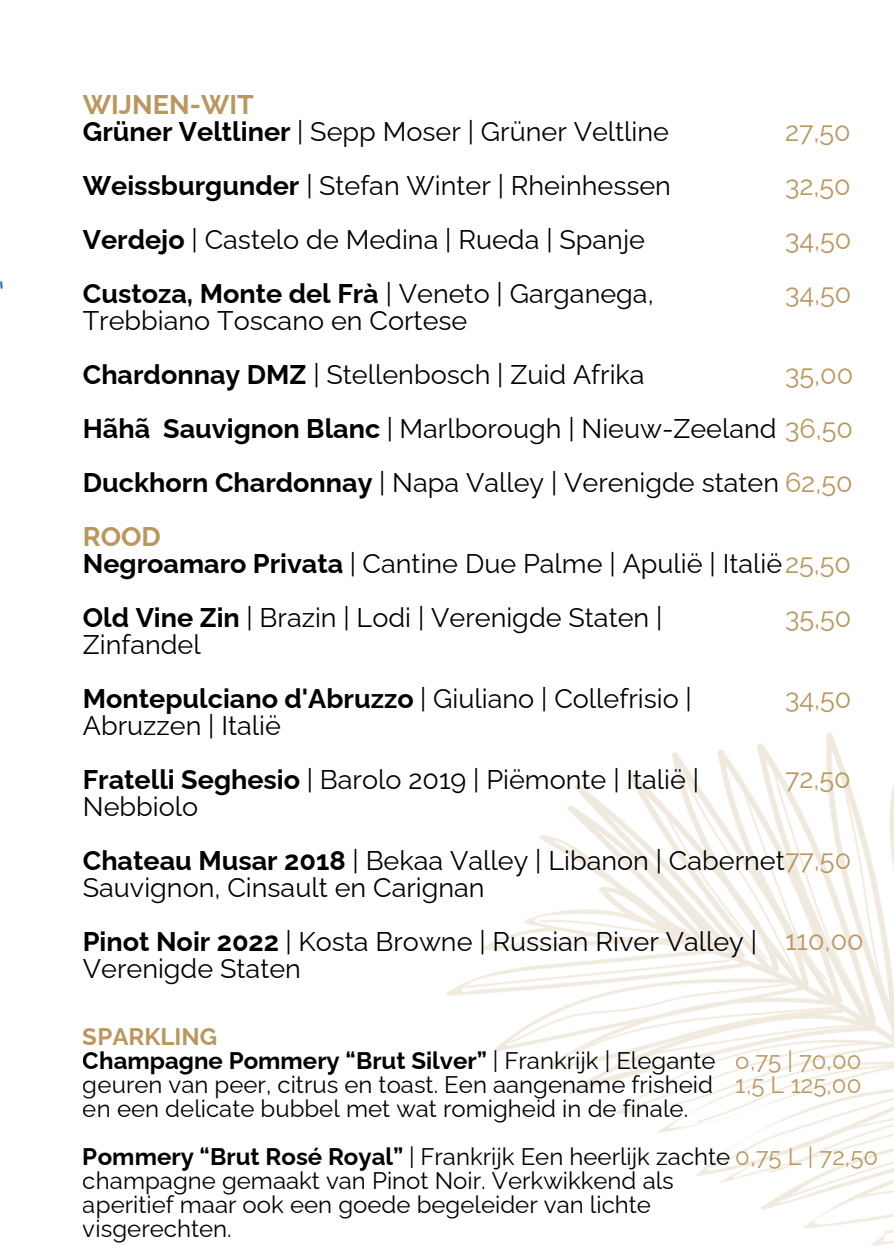
<style>
.page{position:relative;width:894px;height:1258px;background:#fff}
.page>*{position:absolute;margin:0;border:0;box-sizing:border-box;transform-origin:0 0}
.t1{font:27px/54px "Raleway";color:#000}
.t2{font:27px/54px "Raleway";color:#ba975f;text-align:justify}
.t3{font:24px/24px "Raleway";color:#000}
.t4{font:24px/24px "Raleway";color:#ba975f}
.s1{font-weight:700;color:#ba975f}
.s2{font-weight:700}
.s3{color:#ba975f}
</style>
<div class="page">
<img style="left:447px;top:733px;width:446px;height:513px">
<svg style="left:0;top:282px;width:3px;height:6px"></svg>
<p class="t1" style="left:83px;top:91px;width:587px;line-height:27px"><span class="s1">WIJNEN-WIT<br></span><span class="s2">Grüner Veltliner</span> | Sepp Moser | Grüner Veltline</p>
<p class="t1" style="left:83px;top:159px;width:589px"><span class="s2">Weissburgunder</span> | Stefan Winter | Rheinhessen<br><span class="s2">Verdejo</span> | Castelo de Medina | Rueda | Spanje<br><span class="s2">Custoza, Monte del Frà</span> | Veneto | Garganega,</p>
<p class="t1" style="left:83px;top:294px;width:771px">Trebbiano Toscano en Cortese<br><span class="s2">Chardonnay DMZ</span> | Stellenbosch | Zuid Afrika<br><span class="s2">Hãhã Sauvignon Blanc</span> | Marlborough | Nieuw-Zeeland <span class="s3">36,50<br></span><span class="s2">Duckhorn Chardonnay</span> | Napa Valley | Verenigde staten <span class="s3">62,50<br></span><span class="s1">ROOD</span></p>
<p class="t1" style="left:83px;top:537px;width:769px"><span class="s2">Negroamaro Privata</span> | Cantine Due Palme | Apulië | Italië<span class="s3">25,50<br></span><span class="s2">Old Vine Zin</span> | Brazin | Lodi | Verenigde Staten |</p>
<p class="t1" style="left:83px;top:618px;width:610px">Zinfandel<br><span class="s2">Montepulciano d'Abruzzo</span> | Giuliano | Collefrisio |</p>
<p class="t1" style="left:83px;top:698px;width:617px">Abruzzen | Italië<br><span class="s2">Fratelli Seghesio</span> | Barolo 2019 | Piëmonte | Italië |</p>
<p class="t1" style="left:83px;top:779px;width:769px">Nebbiolo<br><span class="s2">Chateau Musar 2018</span> | Bekaa Valley | Libanon | Cabernet<span class="s3">77,50</span></p>
<p class="t1" style="left:83px;top:860px;width:675px">Sauvignon, Cinsault en Carignan<br><span class="s2">Pinot Noir 2022</span> | Kosta Browne | Russian River Valley |</p>
<p class="t1" style="left:83px;top:941px;width:219px">Verenigde Staten</p>
<p class="t2" style="left:784px;top:104px;width:68px">27,50<br>32,50<br>34,50<br>34,50</p>
<p class="t2" style="left:784px;top:347px;width:70px">35,00</p>
<p class="t2" style="left:784px;top:590px;width:68px">35,50</p>
<p class="t2" style="left:784px;top:671px;width:68px">34,50</p>
<p class="t2" style="left:784px;top:752px;width:67px">72,50</p>
<p class="t2" style="left:784px;top:914px;width:80px">110,00</p>
<p class="t3" style="left:83px;top:1024px;width:634px"><span class="s1">SPARKLING<br></span><span class="s2">Champagne Pommery “Brut Silver”</span> | Frankrijk | Elegante geuren van peer, citrus en toast. Een aangename frisheid en een delicate bubbel met wat romigheid in de finale.</p>
<p class="t3" style="left:83px;top:1144px;width:796px"><span class="s2">Pommery “Brut Rosé Royal”</span> | Frankrijk Een heerlijk zachte <span class="s3">0,75 L | 72,50 </span>champagne gemaakt van Pinot Noir. Verkwikkend als<br>aperitief maar ook een goede begeleider van lichte<br>visgerechten.</p>
<p class="t4" style="left:735px;top:1048px;width:127px">o,75 | 70,00<br>1,5 L 125,00</p>
</div>
